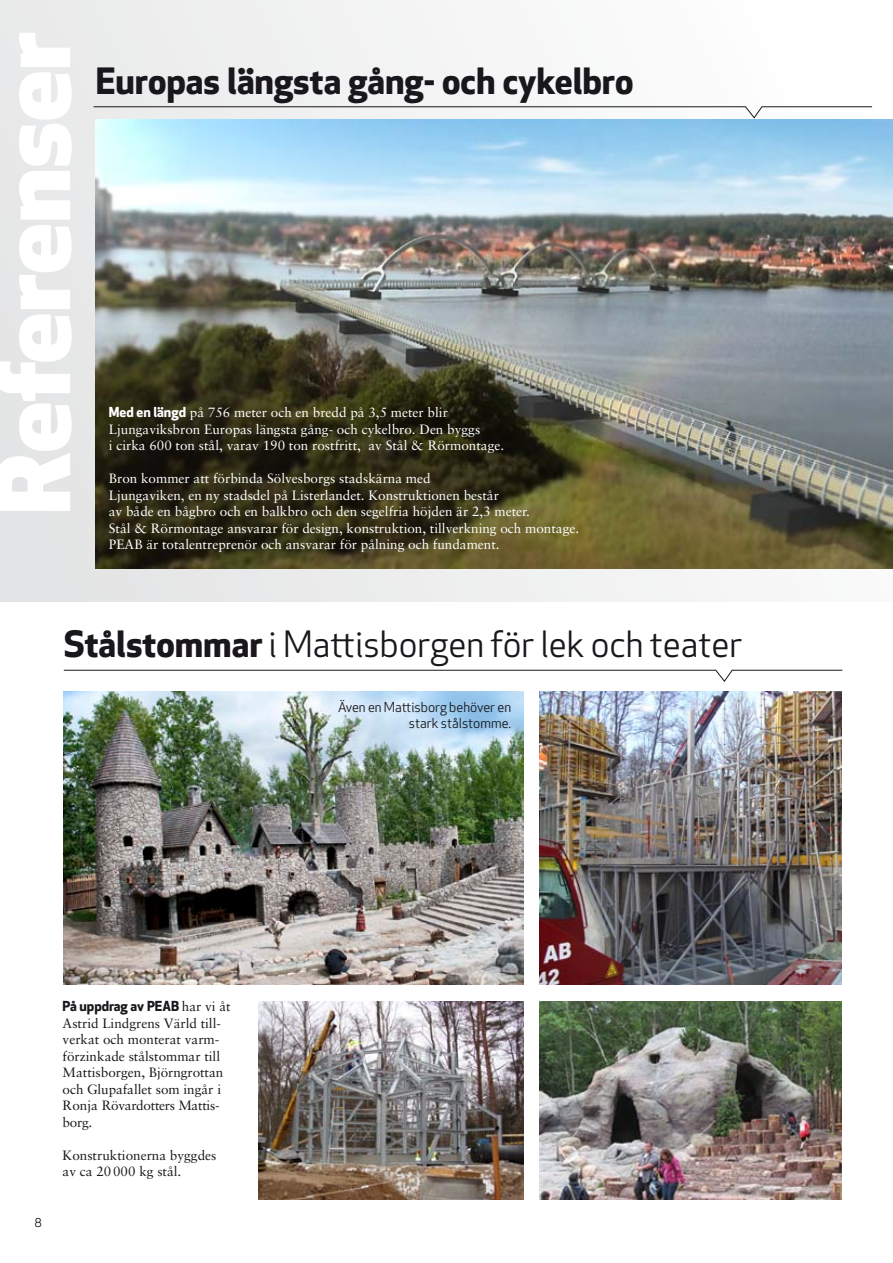
<style>
.page{position:relative;width:893px;height:1263px;background:#fff}
.page>*{position:absolute;margin:0;border:0;box-sizing:border-box;transform-origin:0 0}
.t1{font:800 99px "Apex New";color:#fff}
.t2{font:35.4px "Apex New";color:#1a171c}
.t3{font:700 35.4px "Apex New";color:#1a171c}
.t4{font:13.5px/16.5px "Sabon";color:#fff}
.t5{font:13.5px/16.5px "Sabon";color:#1a171c}
.t6{font:13.5px/16.2px "Apex New";color:#1a171c;text-align:right}
.t7{font:700 13.5px "Apex New";color:#1a171c}
.t8{font:12px "Apex New";color:#1a171c}
.s1{font-family:"Apex New";font-weight:700}
.s2{font-weight:700}
.s3{font-family:"Sabon";font-weight:400}
</style>
<div class="page">
<div style="left:0;top:0;width:893px;height:602px;background:linear-gradient(to right,#e5e5e6,#fdfdfc)"></div>
<svg style="left:63px;top:669px;width:780px;height:13px"></svg>
<svg style="left:93px;top:106px;width:780px;height:13px"></svg>
<img style="left:64px;top:691px;width:460px;height:293px">
<img style="left:540px;top:1001px;width:302px;height:198px">
<img style="left:259px;top:1001px;width:265px;height:198px">
<img style="left:540px;top:691px;width:302px;height:293px">
<img style="left:96px;top:120px;width:797px;height:448px">
<h1 class="t1" style="left:-35px;top:515px;width:484px;rotate:-90deg">Referenser</h1>
<h2 class="t3" style="left:96px;top:55px;width:539px">Europas längsta gång- och cykelbro</h2>
<p class="t4" style="left:109px;top:404px;width:397px"><span class="s1">Med en längd</span> på 756 meter och en bredd på 3,5 meter blir<br>Ljungaviksbron Europas längsta gång- och cykelbro. Den byggs<br>i cirka 600 ton stål, varav 190 ton rostfritt, av Stål &amp; Rörmontage.</p>
<p class="t4" style="left:109px;top:470px;width:472px">Bron kommer att förbinda Sölvesborgs stadskärna med<br>Ljungaviken, en ny stadsdel på Listerlandet. Konstruktionen består<br>av både en bågbro och en balkbro och den segelfria höjden är 2,3 meter.<br>Stål &amp; Rörmontage ansvarar för design, konstruktion, tillverkning och montage.<br>PEAB är totalentreprenör och ansvarar för pålning och fundament.</p>
<h2 class="t2" style="left:64px;top:622px;width:680px"><span class="s2">Stålstommar</span> i Mattisborgen för lek och teater</h2>
<p class="t6" style="left:338px;top:699px;width:175px">Även en Mattisborg behöver en stark stålstomme.</p>
<p class="t8" style="left:35px;top:1215px;width:8px">8</p>
<p class="t7" style="left:63px;top:996px;width:169px">På uppdrag av PEAB <span class="s3">har vi åt</span></p>
<p class="t5" style="left:63px;top:1014px;width:162px">Astrid Lindgrens Värld till&shy;verkat och monterat varm&shy;förzinkade stålstommar till<br>Mattisborgen, Björngrottan och Glupafallet som ingår i<br>Ronja Rövardotters Mattis&shy;borg.</p>
<p class="t5" style="left:63px;top:1146px;width:155px">Konstruktionerna byggdes av ca 20000 kg stål.</p>
</div>
